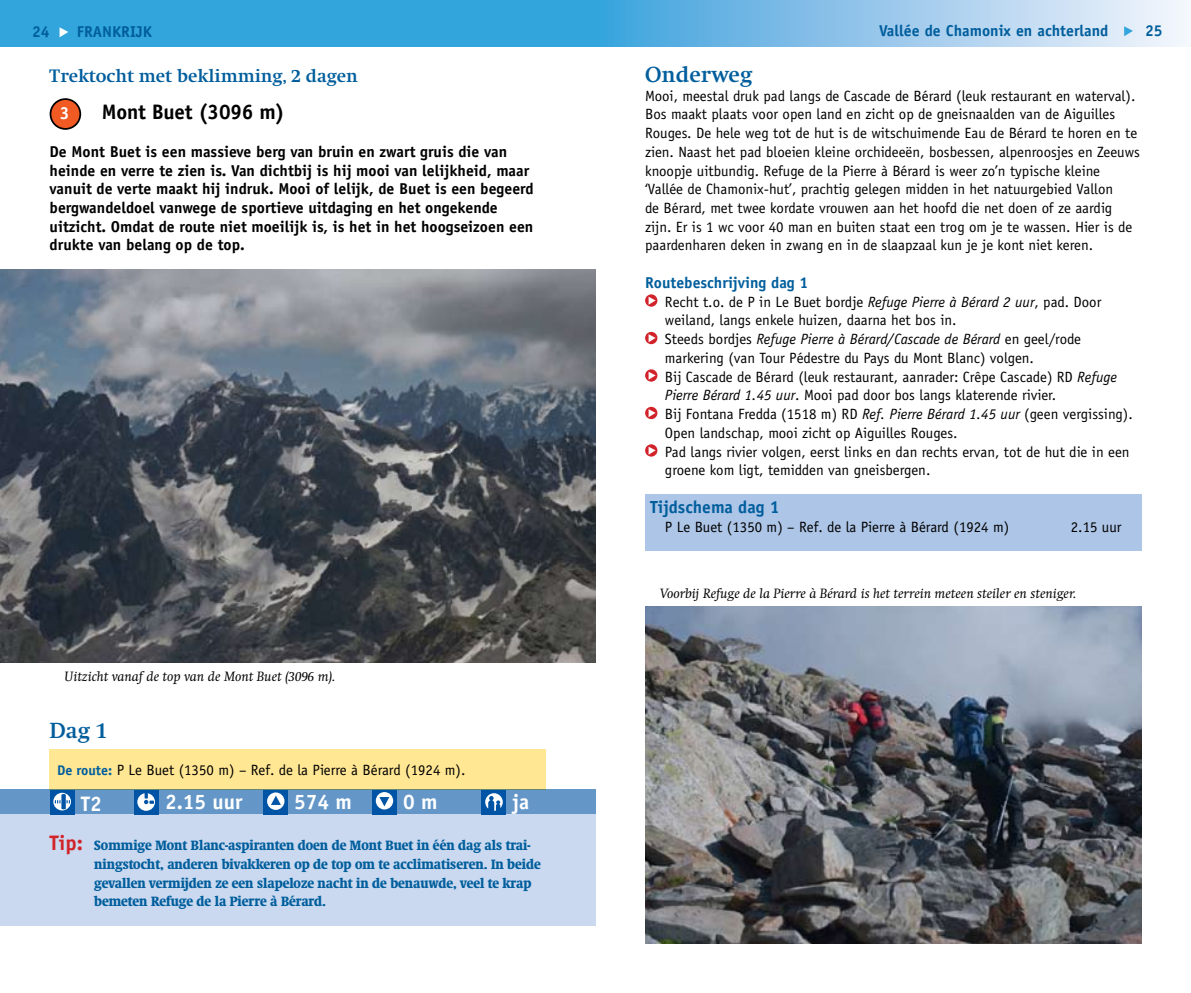
<style>
.page{position:relative;width:1191px;height:993px;background:#fff}
.page>*{position:absolute;margin:0;border:0;box-sizing:border-box;transform-origin:0 0}
.t1{font:700 22.75px "Swift";color:#005e9d}
.t2{font:700 21px "Officina Sans";color:#fff}
.t3{font:700 21px "Officina Sans";letter-spacing:-.01em;color:#000}
.t4{font:700 18.72px "Swift";color:#005e9d}
.t5{font:700 17.5px "Officina Sans";color:#005e9d}
.t6{font:700 17.5px "Officina Sans";color:#fff}
.t7{font:700 15.75px/18.7px "Officina Sans";color:#000}
.t8{font:700 15.75px "Officina Sans";color:#005e9d}
.t9{font:14.88px/18.7px "Officina Sans";color:#000}
.t10{font:700 condensed 14px/18.7px "Swift";color:#005e9d}
.t11{font:italic 14px "Swift";color:#000}
.s1{font-weight:700;font-size:14px;color:#005e9d}
.s2{font-family:"Officina Sans";font-stretch:normal;font-size:21px;color:#d2232a}
.s3{font-style:italic}
</style>
<div class="page">
<img style="left:0;top:269px;width:595px;height:393px">
<img style="left:646px;top:606px;width:495px;height:337px">
<div style="left:645px;top:494px;width:496px;height:56px;background:#adc5e7"></div>
<div style="left:50px;top:749px;width:496px;height:40px;background:#ffe794"></div>
<div style="left:0;top:813px;width:595px;height:111px;background:#cad9ef"></div>
<div style="left:0;top:789px;width:595px;height:24px;background:#6497c8"></div>
<div style="left:50px;top:789px;width:24px;height:24px;background:#0054a6"></div>
<svg style="left:53px;top:792px;width:18px;height:18px"></svg>
<div style="left:134px;top:789px;width:25px;height:24px;background:#0054a6"></div>
<svg style="left:137px;top:793px;width:18px;height:17px"></svg>
<div style="left:263px;top:789px;width:25px;height:24px;background:#0054a6"></div>
<svg style="left:267px;top:792px;width:17px;height:17px"></svg>
<div style="left:372px;top:789px;width:25px;height:24px;background:#0054a6"></div>
<svg style="left:376px;top:792px;width:17px;height:17px"></svg>
<div style="left:481px;top:789px;width:25px;height:24px;background:#0054a6"></div>
<svg style="left:485px;top:793px;width:18px;height:17px"></svg>
<div style="left:50px;top:99px;width:30px;height:30px;background:#f15a22;border-radius:50%"></div>
<div style="left:50px;top:98px;width:31px;height:32px;border:2px solid #000;border-radius:50%"></div>
<svg style="left:645px;top:294px;width:12px;height:12px"></svg>
<svg style="left:645px;top:332px;width:12px;height:12px"></svg>
<svg style="left:645px;top:369px;width:12px;height:12px"></svg>
<svg style="left:645px;top:406px;width:12px;height:13px"></svg>
<svg style="left:645px;top:444px;width:12px;height:12px"></svg>
<div style="left:0;top:0;width:595px;height:47px;background:#32a5dd"></div>
<svg style="left:60px;top:27px;width:8px;height:10px"></svg>
<div style="left:595px;top:0;width:596px;height:47px;background:linear-gradient(to right,#3da1dc,#f8f4fc)"></div>
<svg style="left:1124px;top:26px;width:9px;height:10px"></svg>
<p class="t8" style="left:32px;top:22px;width:19px">24</p>
<p class="t8" style="left:77px;top:22px;width:76px">FRANKRIJK</p>
<p class="t8" style="left:879px;top:21px;width:231px">Vallée de Chamonix en achterland</p>
<p class="t8" style="left:1145px;top:21px;width:19px">25</p>
<p class="t4" style="left:50px;top:65px;width:309px">Trektocht met beklimming, 2 dagen</p>
<p class="t6" style="left:60px;top:102px;width:11px">3</p>
<h2 class="t3" style="left:102px;top:99px;width:185px">Mont Buet (3096 m)</h2>
<p class="t7" style="left:50px;top:142px;width:485px">De Mont Buet is een massieve berg van bruin en zwart gruis die van heinde en verre te zien is. Van dichtbij is hij mooi van lelijkheid, maar vanuit de verte maakt hij indruk. Mooi of lelijk, de Buet is een begeerd bergwandeldoel vanwege de sportieve uitdaging en het ongekende uitzicht. Omdat de route niet moeilijk is, is het in het hoogseizoen een drukte van belang op de top.</p>
<p class="t11" style="left:64px;top:668px;width:272px">Uitzicht vanaf de top van de Mont Buet (3096 m).</p>
<h1 class="t1" style="left:50px;top:717px;width:60px">Dag 1</h1>
<p class="t9" style="left:57px;top:760px;width:410px"><span class="s1">De route:</span> P Le Buet (1350 m) – Ref. de la Pierre à Bérard (1924 m).</p>
<h2 class="t2" style="left:81px;top:790px;width:22px">T2</h2>
<h2 class="t2" style="left:165px;top:788px;width:79px">2.15 uur</h2>
<h2 class="t2" style="left:294px;top:788px;width:59px">574 m</h2>
<h2 class="t2" style="left:403px;top:788px;width:36px">0 m</h2>
<h2 class="t2" style="left:512px;top:788px;width:18px">ja</h2>
<p class="t10" style="left:94px;top:836px;width:448px;text-indent:-45px"><span class="s2">Tip:</span> Sommige Mont Blanc-aspiranten doen de Mont Buet in één dag als trai&shy;ningstocht, anderen bivakkeren op de top om te acclimatiseren. In beide gevallen vermijden ze een slapeloze nacht in de benauwde, veel te krap bemeten Refuge de la Pierre à Bérard.</p>
<h1 class="t1" style="left:645px;top:62px;width:109px">Onderweg</h1>
<p class="t9" style="left:645px;top:86px;width:496px">Mooi, meestal druk pad langs de Cascade de Bérard (leuk restaurant en waterval).<br>Bos maakt plaats voor open land en zicht op de gneisnaalden van de Aiguilles Rouges. De hele weg tot de hut is de witschuimende Eau de Bérard te horen en te zien. Naast het pad bloeien kleine orchideeën, bosbessen, alpenroosjes en Zeeuws knoopje uitbundig. Refuge de la Pierre à Bérard is weer zo’n typische kleine ‘Vallée de Chamonix-hut’, prachtig gelegen midden in het natuurgebied Vallon<br>de Bérard, met twee kordate vrouwen aan het hoofd die net doen of ze aardig zijn. Er is 1 wc voor 40 man en buiten staat een trog om je te wassen. Hier is de paardenharen deken in zwang en in de slaapzaal kun je je kont niet keren.</p>
<p class="t8" style="left:645px;top:273px;width:165px">Routebeschrijving dag 1</p>
<p class="t9" style="left:665px;top:292px;width:469px">Recht t.o. de P in Le Buet bordje <span class="s3">Refuge Pierre à Bérard 2 uur</span>, pad. Door weiland, langs enkele huizen, daarna het bos in.<br>Steeds bordjes <span class="s3">Refuge Pierre à Bérard/Cascade de Bérard</span> en geel/rode markering (van Tour Pédestre du Pays du Mont Blanc) volgen.<br>Bij Cascade de Bérard (leuk restaurant, aanrader: Crêpe Cascade) RD <span class="s3">Refuge Pierre Bérard 1.45 uur</span>. Mooi pad door bos langs klaterende rivier.<br>Bij Fontana Fredda (1518 m) RD <span class="s3">Ref. Pierre Bérard 1.45 uur</span> (geen vergissing).<br>Open landschap, mooi zicht op Aiguilles Rouges.<br>Pad langs rivier volgen, eerst links en dan rechts ervan, tot de hut die in een groene kom ligt, temidden van gneisbergen.</p>
<p class="t5" style="left:650px;top:496px;width:131px">Tijdschema dag 1</p>
<p class="t9" style="left:665px;top:517px;width:346px">P Le Buet (1350 m) – Ref. de la Pierre à Bérard (1924 m)</p>
<p class="t9" style="left:1070px;top:517px;width:52px">2.15 uur</p>
<p class="t11" style="left:660px;top:585px;width:418px">Voorbij Refuge de la Pierre à Bérard is het terrein meteen steiler en steniger.</p>
</div>
